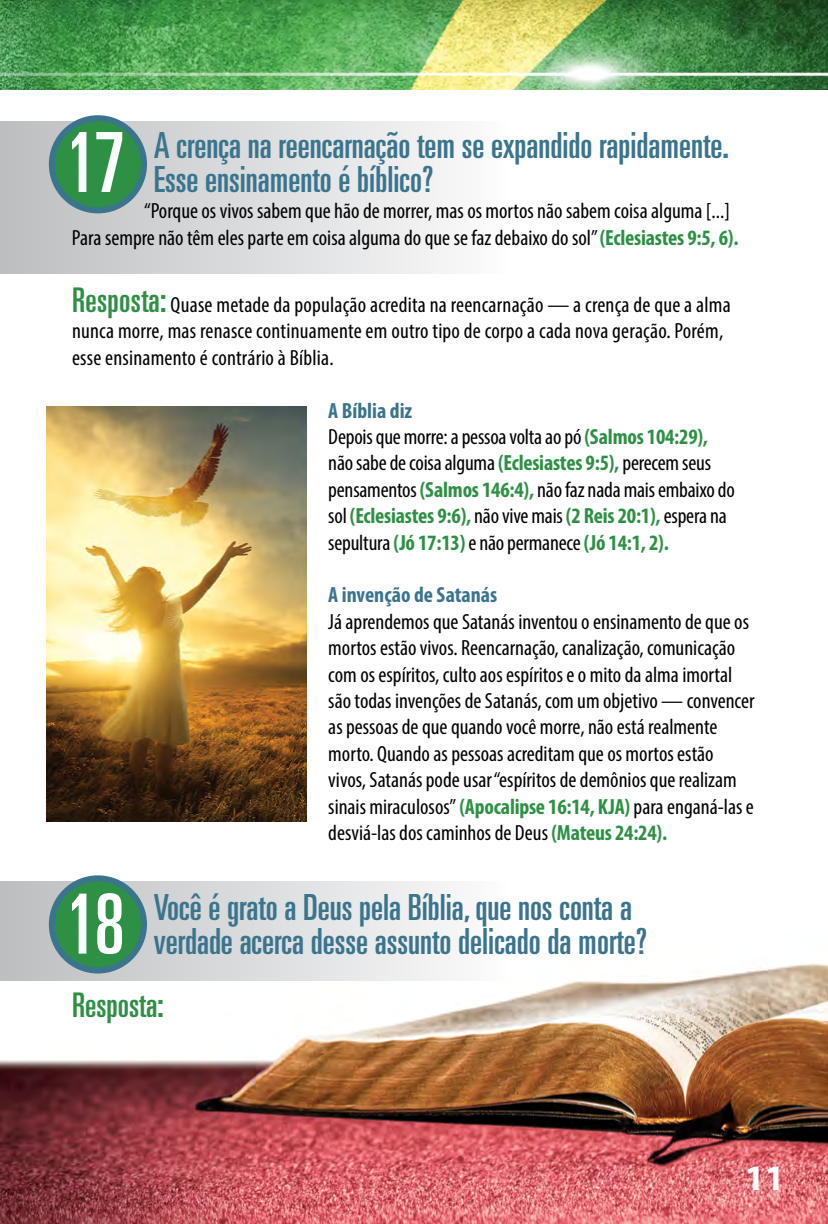
<style>
.page{position:relative;width:828px;height:1224px;background:#fff}
.page>*{position:absolute;margin:0;border:0;box-sizing:border-box;transform-origin:0 0}
.t1{font:ultra-condensed 83px "Univers";color:#fff}
.t2{font:ultra-condensed 36px/34px "Univers";color:#3a748d}
.t3{font:700 36px "Myriad Pro";color:#fff}
.t4{font:ultra-condensed 34px "Univers";color:#2e9045}
.t5{font:condensed 22px/26.4px "Myriad Pro";color:#000}
.t6{font:700 condensed 22px "Myriad Pro";color:#3a748d}
.s1{font-weight:700;color:#2e9045}
.s2{font-family:"Univers";font-stretch:ultra-condensed;font-size:34px;color:#2e9045}
.s3{font-weight:700;color:#3a748d}
</style>
<div class="page">
<img style="left:0;top:0;width:828px;height:90px">
<img style="left:0;top:963px;width:828px;height:261px">
<div style="left:0;top:881px;width:508px;height:99px;background:linear-gradient(to right,#b3b9bc,#fefdfd)"></div>
<div style="left:52px;top:878px;width:92px;height:93px;background:#2e9045;border-radius:50%"></div>
<div style="left:49px;top:875px;width:98px;height:99px;border:6px solid #3a748d;border-radius:50%"></div>
<div style="left:0;top:121px;width:508px;height:153px;background:linear-gradient(to right,#b8bcbf,#fdfcfc)"></div>
<div style="left:52px;top:118px;width:92px;height:92px;background:#2e9045;border-radius:50%"></div>
<div style="left:49px;top:115px;width:98px;height:98px;border:6px solid #3a748d;border-radius:50%"></div>
<img style="left:46px;top:406px;width:261px;height:416px">
<h1 class="t1" style="left:65px;top:115px;width:61px">17</h1>
<h2 class="t2" style="left:154px;top:128px;width:577px">A crença na reencarnação tem se expandido rapidamente.<br>Esse ensinamento é bíblico?</h2>
<p class="t5" style="left:72px;top:198px;width:668px;text-indent:72px">“Porque os vivos sabem que hão de morrer, mas os mortos não sabem coisa alguma [...]<br>Para sempre não têm eles parte em coisa alguma do que se faz debaixo do sol” <span class="s1">(Eclesiastes 9:5, 6).</span></p>
<p class="t5" style="left:72px;top:291px;width:660px"><span class="s2">Resposta:</span> Quase metade da população acredita na reencarnação — a crença de que a alma nunca morre, mas renasce continuamente em outro tipo de corpo a cada nova geração. Porém, esse ensinamento é contrário à Bíblia.</p>
<p class="t5" style="left:328px;top:397px;width:408px"><span class="s3">A Bíblia diz<br></span>Depois que morre: a pessoa volta ao pó <span class="s1">(Salmos 104:29), </span>não sabe de coisa alguma <span class="s1">(Eclesiastes 9:5),</span> perecem seus pensamentos <span class="s1">(Salmos 146:4),</span> não faz nada mais embaixo do sol <span class="s1">(Eclesiastes 9:6),</span> não vive mais <span class="s1">(2 Reis 20:1),</span> espera na sepultura <span class="s1">(Jó 17:13)</span> e não permanece <span class="s1">(Jó 14:1, 2).</span></p>
<p class="t6" style="left:328px;top:581px;width:171px">A invenção de Satanás</p>
<p class="t5" style="left:328px;top:608px;width:428px">Já aprendemos que Satanás inventou o ensinamento de que os mortos estão vivos. Reencarnação, canalização, comunicação com os espíritos, culto aos espíritos e o mito da alma imortal são todas invenções de Satanás, com um objetivo — convencer as pessoas de que quando você morre, não está realmente morto. Quando as pessoas acreditam que os mortos estão vivos, Satanás pode usar “espíritos de demônios que realizam sinais miraculosos” <span class="s1">(Apocalipse 16:14, KJA)</span> para enganá-las e desviá-las dos caminhos de Deus <span class="s1">(Mateus 24:24).</span></p>
<h1 class="t1" style="left:65px;top:877px;width:61px">18</h1>
<h2 class="t2" style="left:154px;top:890px;width:495px">Você é grato a Deus pela Bíblia, que nos conta a verdade acerca desse assunto delicado da morte?</h2>
<h3 class="t4" style="left:72px;top:985px;width:93px">Resposta:</h3>
<h2 class="t3" style="left:745px;top:1155px;width:41px">11</h2>
</div>
